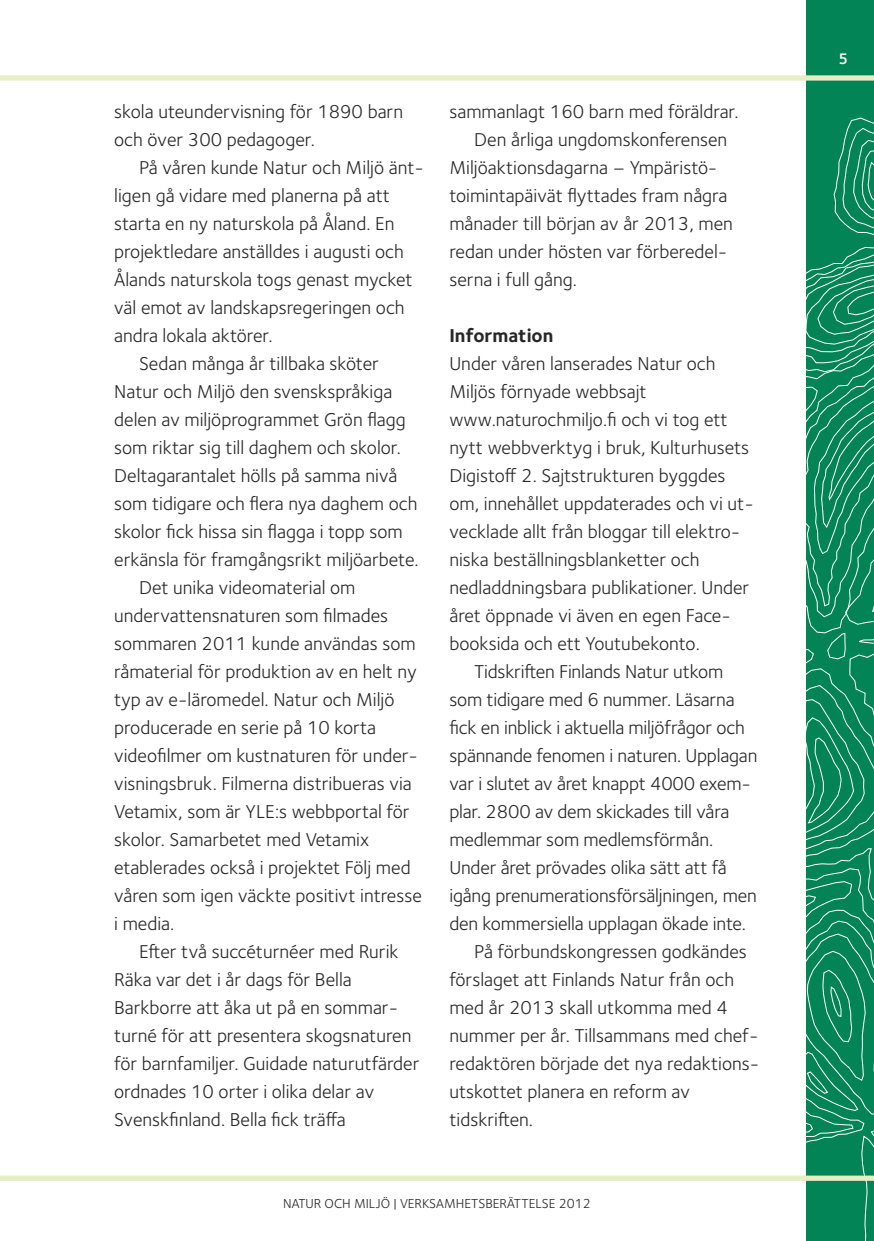
<style>
.page{position:relative;width:874px;height:1241px;background:#fff}
.page>*{position:absolute;margin:0;border:0;box-sizing:border-box;transform-origin:0 0}
.t1{font:19.25px/28px "Foundry Sterling";color:#272627}
.t2{font:700 19.25px "Foundry Sterling";color:#272627}
.t3{font:600 15.75px "Foundry Sterling";color:#fff}
.t4{font:13.47px "Foundry Sterling";color:#272627}
</style>
<div class="page">
<svg style="left:805px;top:0;width:68px;height:1240px;background:#23946d"></svg>
<div style="left:0;top:75px;width:873px;height:6px;background:#e6efc3"></div>
<div style="left:0;top:1175px;width:873px;height:5px;background:#e6efc3"></div>
<p class="t1" style="left:114px;top:99px;width:290px">skola uteundervisning för 1890 barn och över 300 pedagoger.</p>
<p class="t1" style="left:139px;top:155px;width:286px">På våren kunde Natur och Miljö änt-</p>
<p class="t1" style="left:114px;top:183px;width:277px">ligen gå vidare med planerna på att</p>
<p class="t1" style="left:114px;top:211px;width:281px">starta en ny naturskola på Åland. En</p>
<p class="t1" style="left:114px;top:239px;width:291px">projektledare anställdes i augusti och</p>
<p class="t1" style="left:114px;top:267px;width:300px">Ålands naturskola togs genast mycket</p>
<p class="t1" style="left:114px;top:295px;width:292px">väl emot av landskapsregeringen och</p>
<p class="t1" style="left:114px;top:323px;width:160px">andra lokala aktörer.</p>
<p class="t1" style="left:139px;top:351px;width:241px">Sedan många år tillbaka sköter</p>
<p class="t1" style="left:114px;top:379px;width:279px">Natur och Miljö den svenskspråkiga</p>
<p class="t1" style="left:114px;top:407px;width:293px">delen av miljöprogrammet Grön flagg</p>
<p class="t1" style="left:114px;top:435px;width:288px">som riktar sig till daghem och skolor.</p>
<p class="t1" style="left:114px;top:463px;width:284px">Deltagarantalet hölls på samma nivå</p>
<p class="t1" style="left:114px;top:491px;width:305px">som tidigare och flera nya daghem och</p>
<p class="t1" style="left:114px;top:519px;width:290px">skolor fick hissa sin flagga i topp som</p>
<p class="t1" style="left:114px;top:547px;width:306px">erkänsla för framgångsrikt miljöarbete.</p>
<p class="t1" style="left:139px;top:575px;width:218px">Det unika videomaterial om</p>
<p class="t1" style="left:114px;top:603px;width:275px">undervattensnaturen som filmades</p>
<p class="t1" style="left:114px;top:631px;width:303px">sommaren 2011 kunde användas som</p>
<p class="t1" style="left:114px;top:659px;width:304px">råmaterial för produktion av en helt ny</p>
<p class="t1" style="left:114px;top:687px;width:282px">typ av e-läromedel. Natur och Miljö</p>
<p class="t1" style="left:114px;top:715px;width:263px">producerade en serie på 10 korta</p>
<p class="t1" style="left:114px;top:743px;width:305px">videofilmer om kustnaturen för under-</p>
<p class="t1" style="left:114px;top:771px;width:299px">visningsbruk. Filmerna distribueras via</p>
<p class="t1" style="left:114px;top:799px;width:296px">Vetamix, som är YLE:s webbportal för</p>
<p class="t1" style="left:114px;top:827px;width:256px">skolor. Samarbetet med Vetamix</p>
<p class="t1" style="left:114px;top:855px;width:298px">etablerades också i projektet Följ med</p>
<p class="t1" style="left:114px;top:883px;width:309px">våren som igen väckte positivt intresse</p>
<p class="t1" style="left:114px;top:911px;width:62px">i media.</p>
<p class="t1" style="left:139px;top:939px;width:261px">Efter två succéturnéer med Rurik</p>
<p class="t1" style="left:114px;top:967px;width:239px">Räka var det i år dags för Bella</p>
<p class="t1" style="left:114px;top:995px;width:285px">Barkborre att åka ut på en sommar-</p>
<p class="t1" style="left:114px;top:1023px;width:298px">turné för att presentera skogsnaturen</p>
<p class="t1" style="left:114px;top:1051px;width:306px">för barnfamiljer. Guidade naturutfärder</p>
<p class="t1" style="left:114px;top:1079px;width:261px">ordnades 10 orter i olika delar av</p>
<p class="t1" style="left:114px;top:1107px;width:233px">Svenskfinland. Bella fick träffa</p>
<p class="t1" style="left:449px;top:99px;width:290px">sammanlagt 160 barn med föräldrar.</p>
<p class="t1" style="left:474px;top:127px;width:254px">Den årliga ungdomskonferensen</p>
<p class="t1" style="left:449px;top:155px;width:269px">Miljöaktionsdagarna – Ympäristö-</p>
<p class="t1" style="left:449px;top:183px;width:279px">toimintapäivät flyttades fram några</p>
<p class="t1" style="left:449px;top:211px;width:285px">månader till början av år 2013, men</p>
<p class="t1" style="left:449px;top:239px;width:279px">redan under hösten var förberedel-</p>
<p class="t1" style="left:449px;top:267px;width:129px">serna i full gång.</p>
<p class="t2" style="left:449px;top:328px;width:105px">Information</p>
<p class="t1" style="left:449px;top:351px;width:267px">Under våren lanserades Natur och</p>
<p class="t1" style="left:449px;top:379px;width:199px">Miljös förnyade webbsajt</p>
<p class="t1" style="left:449px;top:407px;width:280px">www.naturochmiljo.fi och vi tog ett</p>
<p class="t1" style="left:449px;top:435px;width:301px">nytt webbverktyg i bruk, Kulturhusets</p>
<p class="t1" style="left:449px;top:463px;width:277px">Digistoff 2. Sajtstrukturen byggdes</p>
<p class="t1" style="left:449px;top:491px;width:306px">om, innehållet uppdaterades och vi ut-</p>
<p class="t1" style="left:449px;top:519px;width:292px">vecklade allt från bloggar till elektro-</p>
<p class="t1" style="left:449px;top:547px;width:251px">niska beställningsblanketter och</p>
<p class="t1" style="left:449px;top:575px;width:301px">nedladdningsbara publikationer. Under</p>
<p class="t1" style="left:449px;top:603px;width:283px">året öppnade vi även en egen Face-</p>
<p class="t1" style="left:449px;top:631px;width:252px">booksida och ett Youtubekonto.</p>
<p class="t1" style="left:474px;top:659px;width:250px">Tidskriften Finlands Natur utkom</p>
<p class="t1" style="left:449px;top:687px;width:286px">som tidigare med 6 nummer. Läsarna</p>
<p class="t1" style="left:449px;top:715px;width:297px">fick en inblick i aktuella miljöfrågor och</p>
<p class="t1" style="left:449px;top:743px;width:309px">spännande fenomen i naturen. Upplagan</p>
<p class="t1" style="left:449px;top:771px;width:303px">var i slutet av året knappt 4000 exem-</p>
<p class="t1" style="left:449px;top:799px;width:281px">plar. 2800 av dem skickades till våra</p>
<p class="t1" style="left:449px;top:827px;width:265px">medlemmar som medlemsförmån.</p>
<p class="t1" style="left:449px;top:855px;width:279px">Under året prövades olika sätt att få</p>
<p class="t1" style="left:449px;top:883px;width:308px">igång prenumerationsförsäljningen, men</p>
<p class="t1" style="left:449px;top:911px;width:298px">den kommersiella upplagan ökade inte.</p>
<p class="t1" style="left:474px;top:939px;width:274px">På förbundskongressen godkändes</p>
<p class="t1" style="left:449px;top:967px;width:286px">förslaget att Finlands Natur från och</p>
<p class="t1" style="left:449px;top:995px;width:280px">med år 2013 skall utkomma med 4</p>
<p class="t1" style="left:449px;top:1023px;width:310px">nummer per år. Tillsammans med chef-</p>
<p class="t1" style="left:449px;top:1051px;width:311px">redaktören började det nya redaktions-</p>
<p class="t1" style="left:449px;top:1079px;width:242px">utskottet planera en reform av</p>
<p class="t1" style="left:449px;top:1107px;width:85px">tidskriften.</p>
<p class="t4" style="left:283px;top:1198px;width:309px">NATUR OCH MILJÖ | VERKSAMHETSBERÄTTELSE 2012</p>
<p class="t3" style="left:837px;top:53px;width:11px">5</p>
</div>
